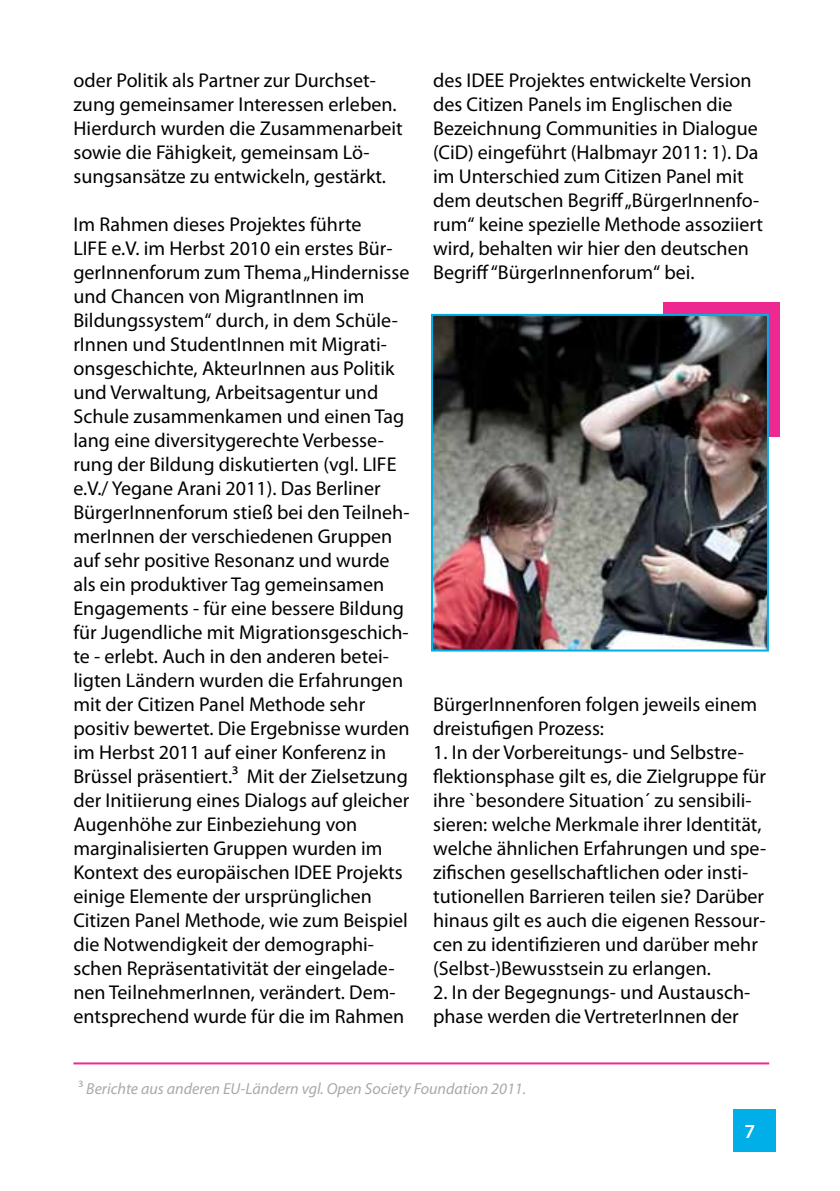
<style>
.page{position:relative;width:840px;height:1191px;background:#fff}
.page>*{position:absolute;margin:0;border:0;box-sizing:border-box;transform-origin:0 0}
.t1{font:20px/24px "Myriad Pro";color:#000}
.t2{font:600 20px "Myriad Pro";color:#fff}
.t3{font:italic 16px "Myriad Pro";color:#a7a9ac}
.s1{font-style:normal}
</style>
<div class="page">
<div style="left:733px;top:1109px;width:42px;height:42px;background:#00aee8"></div>
<hr style="left:73px;top:1062px;width:695px;height:2px;background:#ed2891">
<div style="left:663px;top:302px;width:116px;height:135px;background:#ed2891"></div>
<img style="left:434px;top:317px;width:331px;height:331px">
<div style="left:431px;top:314px;width:337px;height:337px;border:2px solid #00aee8"></div>
<p class="t1" style="left:73px;top:68px;width:331px">oder Politik als Partner zur Durchset&shy;zung gemeinsamer Interessen erleben.<br>Hierdurch wurden die Zusammenarbeit sowie die Fähigkeit, gemeinsam Lö&shy;sungsansätze zu entwickeln, gestärkt.</p>
<p class="t1" style="left:73px;top:212px;width:337px">Im Rahmen dieses Projektes führte<br>LIFE e.V. im Herbst 2010 ein erstes Bür&shy;gerInnenforum zum Thema „Hindernisse und Chancen von MigrantInnen im Bildungssystem“ durch, in dem Schüle&shy;rInnen und StudentInnen mit Migrati&shy;onsgeschichte, AkteurInnen aus Politik und Verwaltung, Arbeitsagentur und Schule zusammenkamen und einen Tag lang eine diversitygerechte Verbesse&shy;rung der Bildung diskutierten (vgl. LIFE e.V./ Yegane Arani 2011). Das Berliner BürgerInnenforum stieß bei den Teilneh&shy;merInnen der verschiedenen Gruppen auf sehr positive Resonanz und wurde als ein produktiver Tag gemeinsamen Engagements - für eine bessere Bildung für Jugendliche mit Migrationsgeschich&shy;te - erlebt. Auch in den anderen betei&shy;ligten Ländern wurden die Erfahrungen mit der Citizen Panel Methode sehr positiv bewertet. Die Ergebnisse wurden im Herbst 2011 auf einer Konferenz in Brüssel präsentiert.3 Mit der Zielsetzung der Initiierung eines Dialogs auf gleicher Augenhöhe zur Einbeziehung von marginalisierten Gruppen wurden im Kontext des europäischen IDEE Projekts einige Elemente der ursprünglichen Citizen Panel Methode, wie zum Beispiel die Notwendigkeit der demographi&shy;schen Repräsentativität der eingelade&shy;nen TeilnehmerInnen, verändert. Dem&shy;entsprechend wurde für die im Rahmen</p>
<p class="t1" style="left:433px;top:68px;width:331px">des IDEE Projektes entwickelte Version des Citizen Panels im Englischen die Bezeichnung Communities in Dialogue (CiD) eingeführt (Halbmayr 2011: 1). Da im Unterschied zum Citizen Panel mit dem deutschen Begriff „BürgerInnenfo&shy;rum“ keine spezielle Methode assoziiert wird, behalten wir hier den deutschen Begriff “BürgerInnenforum“ bei.</p>
<p class="t1" style="left:433px;top:692px;width:325px">BürgerInnenforen folgen jeweils einem dreistufigen Prozess:</p>
<p class="t1" style="left:433px;top:740px;width:334px">1. In der Vorbereitungs- und Selbstre&shy;flektionsphase gilt es, die Zielgruppe für ihre `besondere Situation´ zu sensibili&shy;sieren: welche Merkmale ihrer Identität, welche ähnlichen Erfahrungen und spe&shy;zifischen gesellschaftlichen oder insti&shy;tutionellen Barrieren teilen sie? Darüber hinaus gilt es auch die eigenen Ressour&shy;cen zu identifizieren und darüber mehr (Selbst-)Bewusstsein zu erlangen.</p>
<p class="t1" style="left:433px;top:980px;width:318px">2. In der Begegnungs- und Austausch&shy;phase werden die VertreterInnen der</p>
<p class="t3" style="left:78px;top:1078px;width:449px"><span class="s1">3</span> Berichte aus anderen EU-Ländern vgl. Open Society Foundation 2011.</p>
<p class="t2" style="left:744px;top:1118px;width:12px">7</p>
</div>
